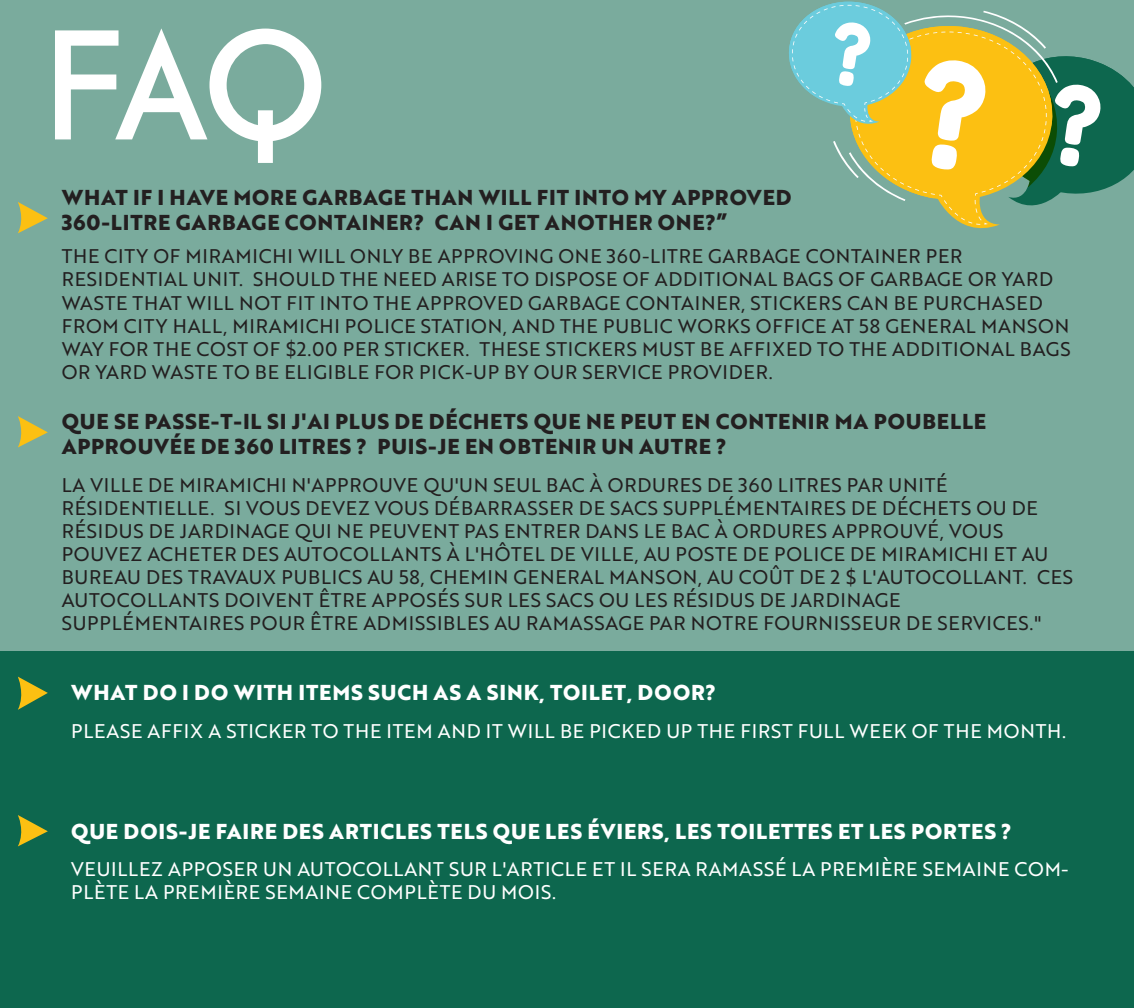
<style>
.page{position:relative;width:1134px;height:1008px;background:#fff}
.page>*{position:absolute;margin:0;border:0;box-sizing:border-box;transform-origin:0 0}
.t1{font:155.75px "Cassannet";color:#fff}
.t2{font:700 21px/25.2px "Brother 1816 Extra";letter-spacing:.04em;color:#231f20}
.t3{font:700 21px "Brother 1816 Extra";letter-spacing:.04em;color:#fff}
.t4{font:19.25px/23.1px "Brother 1816 Regular";letter-spacing:.04em;color:#231f20}
.t5{font:19.25px/23.1px "Brother 1816 Regular";letter-spacing:.04em;color:#fff}
</style>
<div class="page">
<div style="left:0;top:0;width:1134px;height:735px;background:#7aab9d"></div>
<div style="left:0;top:651px;width:1134px;height:357px;background:#0d674e"></div>
<svg style="left:789px;top:1px;width:345px;height:228px"></svg>
<svg style="left:18px;top:202px;width:30px;height:31px"></svg>
<svg style="left:18px;top:416px;width:30px;height:32px"></svg>
<svg style="left:18px;top:677px;width:30px;height:33px"></svg>
<svg style="left:18px;top:815px;width:30px;height:31px"></svg>
<h1 class="t1" style="left:43px;top:-8px;width:285px">FAQ</h1>
<p class="t2" style="left:62px;top:184px;width:731px">WHAT IF I HAVE MORE GARBAGE THAN WILL FIT INTO MY APPROVED<br>360-LITRE GARBAGE CONTAINER? CAN I GET ANOTHER ONE?”</p>
<p class="t4" style="left:62px;top:244px;width:1010px">THE CITY OF MIRAMICHI WILL ONLY BE APPROVING ONE 360-LITRE GARBAGE CONTAINER PER RESIDENTIAL UNIT. SHOULD THE NEED ARISE TO DISPOSE OF ADDITIONAL BAGS OF GARBAGE OR YARD WASTE THAT WILL NOT FIT INTO THE APPROVED GARBAGE CONTAINER, STICKERS CAN BE PURCHASED FROM CITY HALL, MIRAMICHI POLICE STATION, AND THE PUBLIC WORKS OFFICE AT 58 GENERAL MANSON WAY FOR THE COST OF $2.00 PER STICKER. THESE STICKERS MUST BE AFFIXED TO THE ADDITIONAL BAGS OR YARD WASTE TO BE ELIGIBLE FOR PICK-UP BY OUR SERVICE PROVIDER.</p>
<p class="t2" style="left:62px;top:408px;width:926px">QUE SE PASSE-T-IL SI J'AI PLUS DE DÉCHETS QUE NE PEUT EN CONTENIR MA POUBELLE<br>APPROUVÉE DE 360 LITRES ? PUIS-JE EN OBTENIR UN AUTRE ?</p>
<p class="t4" style="left:62px;top:472px;width:1013px">LA VILLE DE MIRAMICHI N'APPROUVE QU'UN SEUL BAC À ORDURES DE 360 LITRES PAR UNITÉ RÉSIDENTIELLE. SI VOUS DEVEZ VOUS DÉBARRASSER DE SACS SUPPLÉMENTAIRES DE DÉCHETS OU DE RÉSIDUS DE JARDINAGE QUI NE PEUVENT PAS ENTRER DANS LE BAC À ORDURES APPROUVÉ, VOUS POUVEZ ACHETER DES AUTOCOLLANTS À L'HÔTEL DE VILLE, AU POSTE DE POLICE DE MIRAMICHI ET AU BUREAU DES TRAVAUX PUBLICS AU 58, CHEMIN GENERAL MANSON, AU COÛT DE 2 $ L'AUTOCOLLANT. CES AUTOCOLLANTS DOIVENT ÊTRE APPOSÉS SUR LES SACS OU LES RÉSIDUS DE JARDINAGE SUPPLÉMENTAIRES POUR ÊTRE ADMISSIBLES AU RAMASSAGE PAR NOTRE FOURNISSEUR DE SERVICES."</p>
<p class="t3" style="left:71px;top:676px;width:646px">WHAT DO I DO WITH ITEMS SUCH AS A SINK, TOILET, DOOR?</p>
<p class="t5" style="left:71px;top:719px;width:997px">PLEASE AFFIX A STICKER TO THE ITEM AND IT WILL BE PICKED UP THE FIRST FULL WEEK OF THE MONTH.</p>
<p class="t3" style="left:71px;top:816px;width:942px">QUE DOIS-JE FAIRE DES ARTICLES TELS QUE LES ÉVIERS, LES TOILETTES ET LES PORTES ?</p>
<p class="t5" style="left:71px;top:857px;width:999px">VEUILLEZ APPOSER UN AUTOCOLLANT SUR L'ARTICLE ET IL SERA RAMASSÉ LA PREMIÈRE SEMAINE COM-<br>PLÈTE LA PREMIÈRE SEMAINE COMPLÈTE DU MOIS.</p>
</div>
